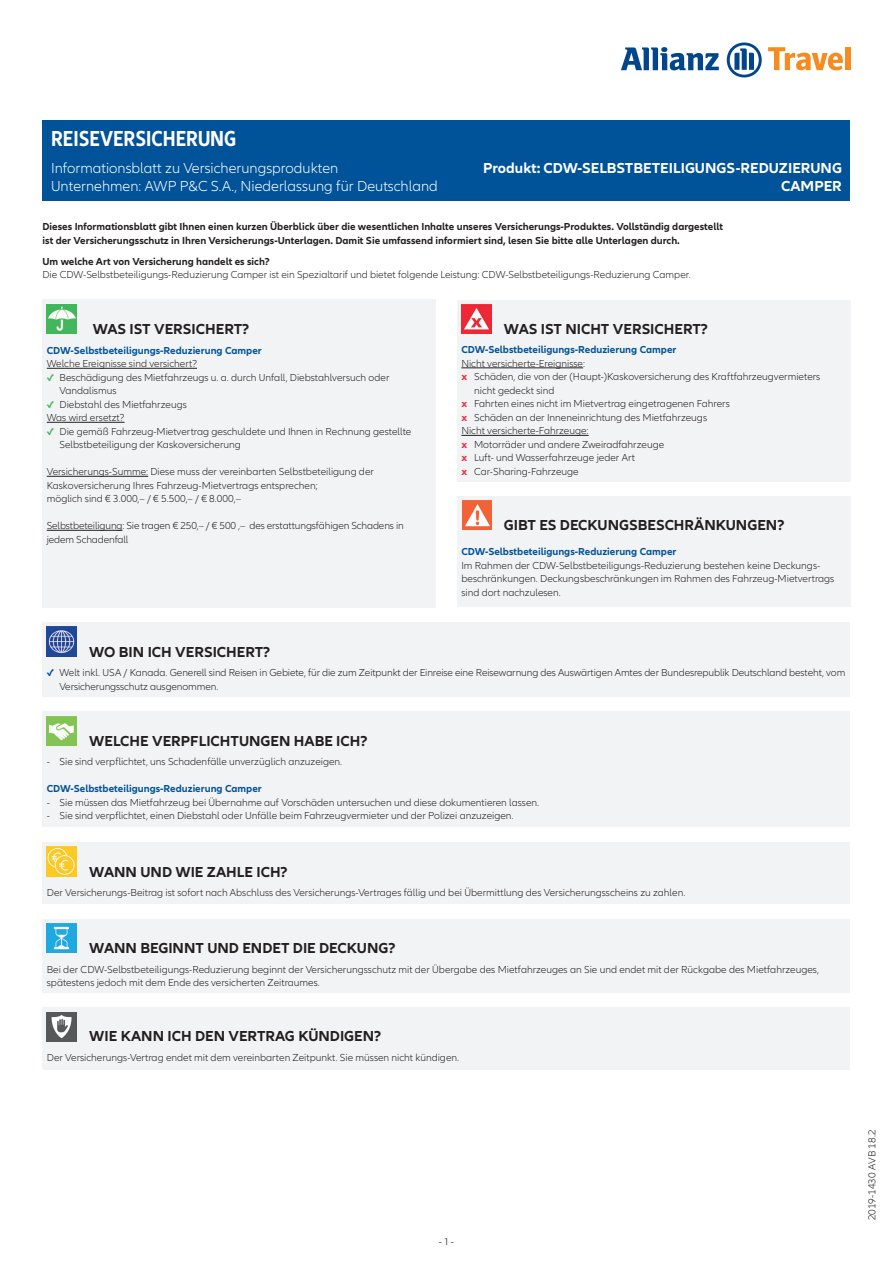
<style>
.page{position:relative;width:893px;height:1263px;background:#fff}
.page>*{position:absolute;margin:0;border:0;box-sizing:border-box;transform-origin:0 0}
.t1{font:700 condensed 22.5px "Allianz Neo";color:#fff}
.t2{font:700 15px "Allianz Neo";color:#231f20}
.t3{font:300 15px "Allianz Neo";color:#fff}
.t4{font:700 15px "Allianz Neo";color:#fff}
.t5{font:300 10.5px/13.5px "Allianz Neo";color:#231f20}
.t6{font:700 10.5px/13.5px "Allianz Neo";color:#231f20}
.t7{font:700 10.5px "Allianz Neo";color:#015399}
.t8{font:300 9.75px "Allianz Sans";color:#231f20}
.s1{font-weight:700;color:#44b85c}
.s2{font-weight:700;color:#ed2836}
.s3{font-weight:700;color:#015399}
</style>
<div class="page">
<div style="left:43px;top:120px;width:807px;height:81px;background:#015399"></div>
<div style="left:457px;top:300px;width:393px;height:182px;background:#f2f3f4"></div>
<hr style="left:461px;top:368px;width:122px;height:1px;background:#231f20">
<hr style="left:461px;top:435px;width:128px;height:1px;background:#231f20">
<img style="left:461px;top:304px;width:30px;height:30px">
<div style="left:43px;top:300px;width:393px;height:308px;background:#f2f3f4"></div>
<hr style="left:47px;top:368px;width:150px;height:1px;background:#231f20">
<hr style="left:47px;top:422px;width:78px;height:1px;background:#231f20">
<hr style="left:47px;top:476px;width:101px;height:1px;background:#231f20">
<hr style="left:47px;top:530px;width:75px;height:1px;background:#231f20">
<img style="left:47px;top:304px;width:30px;height:30px">
<svg style="left:621px;top:47px;width:98px;height:23px"></svg>
<svg style="left:727px;top:43px;width:35px;height:34px"></svg>
<svg style="left:768px;top:47px;width:75px;height:23px"></svg>
<div style="left:845px;top:47px;width:5px;height:23px;background:#f68b1f"></div>
<div style="left:457px;top:496px;width:393px;height:111px;background:#f2f3f4"></div>
<img style="left:462px;top:500px;width:30px;height:30px">
<div style="left:43px;top:622px;width:807px;height:75px;background:#f2f3f4"></div>
<img style="left:47px;top:627px;width:30px;height:30px">
<div style="left:43px;top:712px;width:807px;height:115px;background:#f2f3f4"></div>
<img style="left:47px;top:716px;width:30px;height:30px">
<div style="left:43px;top:843px;width:807px;height:61px;background:#f2f3f4"></div>
<img style="left:47px;top:847px;width:30px;height:30px">
<div style="left:43px;top:919px;width:807px;height:73px;background:#f2f3f4"></div>
<img style="left:47px;top:923px;width:30px;height:30px">
<div style="left:43px;top:1007px;width:807px;height:63px;background:#f2f3f4"></div>
<div style="left:47px;top:1012px;width:30px;height:30px;background:#57585a"></div>
<img style="left:51px;top:1015px;width:21px;height:24px">
<h1 class="t1" style="left:51px;top:125px;width:187px">REISEVERSICHERUNG</h1>
<h2 class="t3" style="left:51px;top:159px;width:289px">Informationsblatt zu Versicherungsprodukten</h2>
<h2 class="t4" style="left:483px;top:159px;width:360px">Produkt: CDW-SELBSTBETEILIGUNGS-REDUZIERUNG</h2>
<h2 class="t3" style="left:51px;top:177px;width:388px">Unternehmen: AWP P&amp;C S.A., Niederlassung für Deutschland</h2>
<h2 class="t4" style="left:781px;top:177px;width:62px">CAMPER</h2>
<p class="t6" style="left:43px;top:220px;width:682px">Dieses Informationsblatt gibt Ihnen einen kurzen Überblick über die wesentlichen Inhalte unseres Versicherungs-Produktes. Vollständig dargestellt ist der Versicherungsschutz in Ihren Versicherungs-Unterlagen. Damit Sie umfassend informiert sind, lesen Sie bitte alle Unterlagen durch.</p>
<p class="t6" style="left:43px;top:255px;width:229px">Um welche Art von Versicherung handelt es sich?</p>
<p class="t5" style="left:43px;top:268px;width:650px">Die CDW-Selbstbeteiligungs-Reduzierung Camper ist ein Spezialtarif und bietet folgende Leistung: CDW-Selbstbeteiligungs-Reduzierung Camper.</p>
<h2 class="t2" style="left:93px;top:320px;width:158px">WAS IST VERSICHERT?</h2>
<p class="t7" style="left:47px;top:344px;width:217px">CDW-Selbstbeteiligungs-Reduzierung Camper</p>
<p class="t5" style="left:47px;top:357px;width:152px">Welche Ereignisse sind versichert?</p>
<p class="t5" style="left:60px;top:371px;width:331px;text-indent:-13px"><span class="s1">✓</span> Beschädigung des Mietfahrzeugs u. a. durch Unfall, Diebstahlversuch oder<br>Vandalismus</p>
<p class="t5" style="left:47px;top:398px;width:142px"><span class="s1">✓</span> Diebstahl des Mietfahrzeugs<br>Was wird ersetzt?</p>
<p class="t5" style="left:60px;top:425px;width:353px;text-indent:-13px"><span class="s1">✓</span> Die gemäß Fahrzeug-Mietvertrag geschuldete und Ihnen in Rechnung gestellte<br>Selbstbeteiligung der Kaskoversicherung</p>
<p class="t5" style="left:47px;top:465px;width:329px">Versicherungs-Summe: Diese muss der vereinbarten Selbstbeteiligung der<br>Kaskoversicherung Ihres Fahrzeug-Mietvertrags entsprechen;<br>möglich sind € 3.000,– / € 5.500,– / € 8.000,–</p>
<p class="t5" style="left:47px;top:519px;width:359px">Selbstbeteiligung: Sie tragen € 250,– / € 500 ,– des erstattungsfähigen Schadens in jedem Schadenfall</p>
<h2 class="t2" style="left:504px;top:320px;width:206px">WAS IST NICHT VERSICHERT?</h2>
<p class="t7" style="left:461px;top:344px;width:217px">CDW-Selbstbeteiligungs-Reduzierung Camper</p>
<p class="t5" style="left:461px;top:357px;width:125px">Nicht versicherte-Ereignisse:</p>
<p class="t5" style="left:461px;top:370px;width:361px"><span class="s2">x</span> Schäden, die von der (Haupt-)Kaskoversicherung des Kraftfahrzeugvermieters</p>
<p class="t5" style="left:474px;top:384px;width:82px">nicht gedeckt sind</p>
<p class="t5" style="left:461px;top:397px;width:270px"><span class="s2">x</span> Fahrten eines nicht im Mietvertrag eingetragenen Fahrers</p>
<p class="t5" style="left:461px;top:411px;width:247px"><span class="s2">x</span> Schäden an der Inneneinrichtung des Mietfahrzeugs</p>
<p class="t5" style="left:461px;top:424px;width:129px">Nicht versicherte-Fahrzeuge:</p>
<p class="t5" style="left:461px;top:438px;width:204px"><span class="s2">x</span> Motorräder und andere Zweiradfahrzeuge</p>
<p class="t5" style="left:461px;top:451px;width:175px"><span class="s2">x</span> Luft- und Wasserfahrzeuge jeder Art</p>
<p class="t5" style="left:461px;top:465px;width:119px"><span class="s2">x</span> Car-Sharing-Fahrzeuge</p>
<h2 class="t2" style="left:504px;top:516px;width:282px">GIBT ES DECKUNGSBESCHRÄNKUNGEN?</h2>
<p class="t7" style="left:461px;top:546px;width:217px">CDW-Selbstbeteiligungs-Reduzierung Camper</p>
<p class="t5" style="left:461px;top:559px;width:375px">Im Rahmen der CDW-Selbstbeteiligungs-Reduzierung bestehen keine Deckungs&shy;beschränkungen. Deckungsbeschränkungen im Rahmen des Fahrzeug-Mietvertrags sind dort nachzulesen.</p>
<h2 class="t2" style="left:89px;top:643px;width:183px">WO BIN ICH VERSICHERT?</h2>
<p class="t5" style="left:59px;top:666px;width:787px;text-indent:-13px"><span class="s3">✓</span> Welt inkl. USA / Kanada. Generell sind Reisen in Gebiete, für die zum Zeitpunkt der Einreise eine Reisewarnung des Auswärtigen Amtes der Bundesrepublik Deutschland besteht, vom<br>Versicherungsschutz ausgenommen.</p>
<h2 class="t2" style="left:89px;top:732px;width:280px">WELCHE VERPFLICHTUNGEN HABE ICH?</h2>
<p class="t5" style="left:47px;top:755px;width:297px">- Sie sind verpflichtet, uns Schadenfälle unverzüglich anzuzeigen.</p>
<p class="t7" style="left:47px;top:783px;width:217px">CDW-Selbstbeteiligungs-Reduzierung Camper</p>
<p class="t5" style="left:47px;top:796px;width:494px">- Sie müssen das Mietfahrzeug bei Übernahme auf Vorschäden untersuchen und diese dokumentieren lassen.</p>
<p class="t5" style="left:47px;top:809px;width:468px">- Sie sind verpflichtet, einen Diebstahl oder Unfälle beim Fahrzeugvermieter und der Polizei anzuzeigen.</p>
<h2 class="t2" style="left:89px;top:863px;width:200px">WANN UND WIE ZAHLE ICH?</h2>
<p class="t5" style="left:47px;top:886px;width:640px">Der Versicherungs-Beitrag ist sofort nach Abschluss des Versicherungs-Vertrages fällig und bei Übermittlung des Versicherungsscheins zu zahlen.</p>
<h2 class="t2" style="left:89px;top:939px;width:308px">WANN BEGINNT UND ENDET DIE DECKUNG?</h2>
<p class="t5" style="left:47px;top:963px;width:774px">Bei der CDW-Selbstbeteiligungs-Reduzierung beginnt der Versicherungsschutz mit der Übergabe des Mietfahrzeuges an Sie und endet mit der Rückgabe des Mietfahrzeuges, spätestens jedoch mit dem Ende des versicherten Zeitraumes.</p>
<h2 class="t2" style="left:89px;top:1028px;width:294px">WIE KANN ICH DEN VERTRAG KÜNDIGEN?</h2>
<p class="t5" style="left:47px;top:1051px;width:414px">Der Versicherungs-Vertrag endet mit dem vereinbarten Zeitpunkt. Sie müssen nicht kündigen.</p>
<p class="t8" style="left:439px;top:1236px;width:17px">- 1 -</p>
<p class="t5" style="left:865px;top:1220px;width:92px;rotate:-90deg">2019-1430 AVB 18.2</p>
</div>
